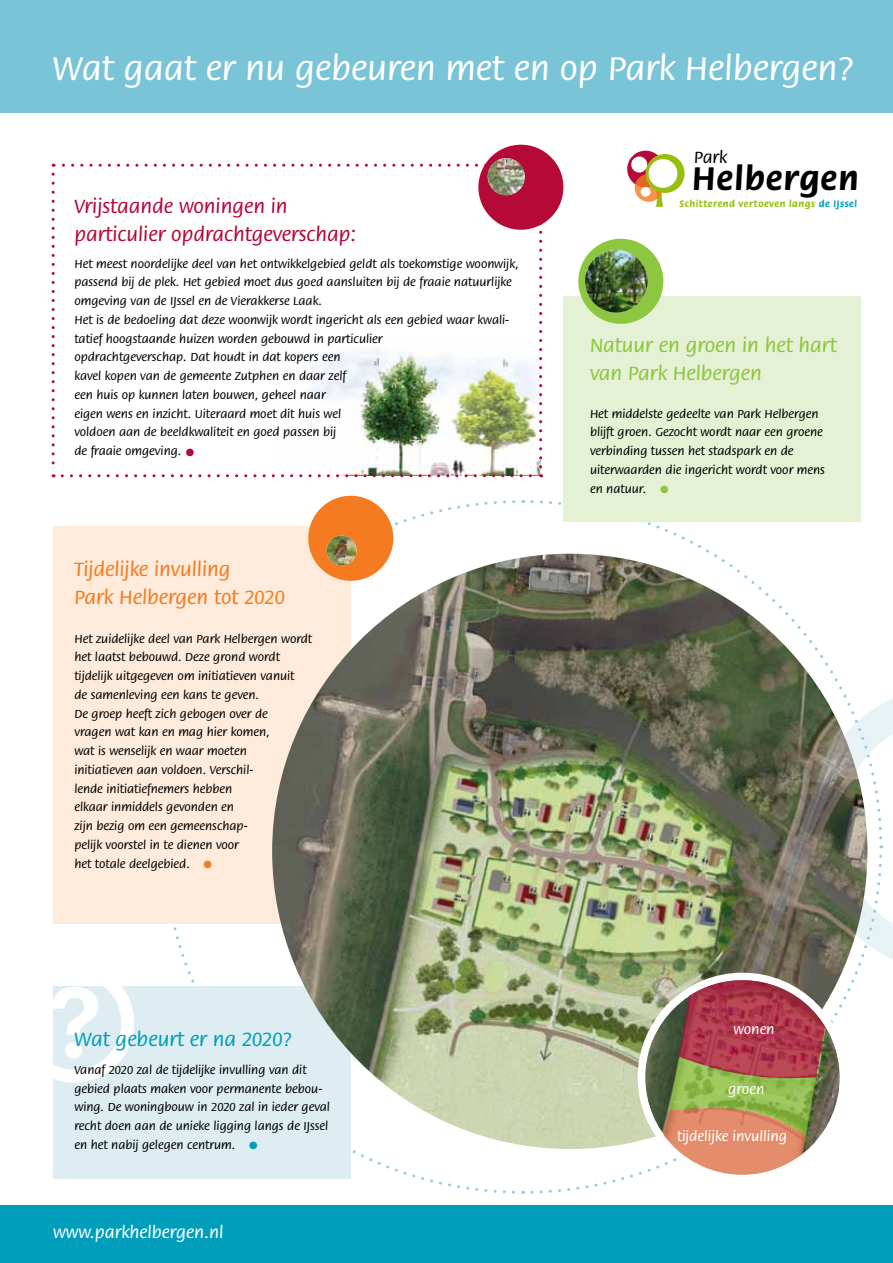
<style>
.page{position:relative;width:893px;height:1263px;background:#fff}
.page>*{position:absolute;margin:0;border:0;box-sizing:border-box;transform-origin:0 0}
.t1{font:500 36px "Flora";color:#fff}
.t2{font:700 34.95px "Flora";letter-spacing:.04em;color:#000}
.t3{font:500 21px/28px "Flora";color:#b50938}
.t4{font:500 21px/28px "Flora";color:#f47b20}
.t5{font:500 21px/28px "Flora";color:#8dc63f}
.t6{font:500 21px "Flora";color:#009ebb}
.t7{font:500 18px "Flora";color:#fff}
.t8{font:500 17.7px "Flora";color:#000}
.t9{font:500 15px "Flora";color:#fff}
.t10{font:500 12.75px/18.8px "Flora";color:#000}
.t11{font:700 9.9px "Flora";letter-spacing:.05em;color:#97bf0d}
.s1{font-size:21px;color:#b50938}
.s2{font-size:21px;color:#f47b20}
.s3{font-size:21px;color:#009ebb}
.s4{color:#009fc2}
.s5{font-size:21px;color:#8dc63f}
</style>
<div class="page">
<div style="left:0;top:0;width:893px;height:112px;background:#79c4d7"></div>
<svg style="left:524px;top:500px;width:314px;height:185px"></svg>
<svg style="left:816px;top:685px;width:77px;height:288px"></svg>
<div style="left:53px;top:526px;width:298px;height:398px;background:#ffebdb"></div>
<div style="left:53px;top:986px;width:298px;height:193px;background:#ddedf2"></div>
<div style="left:0;top:1205px;width:893px;height:58px;background:#009ebb"></div>
<div style="left:563px;top:297px;width:298px;height:225px;background:#e5f1d4"></div>
<img style="left:309px;top:351px;width:232px;height:123px">
<svg style="left:52px;top:174px;width:3px;height:303px"></svg>
<svg style="left:62px;top:474px;width:480px;height:3px"></svg>
<svg style="left:539px;top:224px;width:3px;height:243px"></svg>
<svg style="left:53px;top:164px;width:432px;height:3px"></svg>
<img style="left:272px;top:554px;width:595px;height:595px;border-radius:298px">
<img style="left:645px;top:980px;width:195px;height:195px;border-radius:97px">
<div style="left:638px;top:973px;width:209px;height:209px;border:8px solid #fff;border-radius:50%"></div>
<svg style="left:53px;top:986px;width:81px;height:97px"></svg>
<div style="left:478px;top:145px;width:85px;height:85px;background:#b50938;border-radius:50%"></div>
<img style="left:488px;top:158px;width:37px;height:37px;border-radius:19px">
<div style="left:578px;top:239px;width:85px;height:85px;background:#8dc63f;border-radius:50%"></div>
<img style="left:585px;top:250px;width:63px;height:63px;border-radius:31px">
<div style="left:308px;top:496px;width:85px;height:85px;background:#f47b20;border-radius:50%"></div>
<img style="left:327px;top:536px;width:29px;height:29px;border-radius:15px">
<svg style="left:655px;top:194px;width:8px;height:13px"></svg>
<svg style="left:627px;top:151px;width:37px;height:36px"></svg>
<svg style="left:635px;top:174px;width:28px;height:28px"></svg>
<svg style="left:646px;top:154px;width:39px;height:39px"></svg>
<div style="left:649px;top:159px;width:28px;height:29px;background:#fff;border-radius:50%"></div>
<div style="left:631px;top:156px;width:16px;height:16px;background:#fff;border-radius:50%"></div>
<div style="left:641px;top:187px;width:9px;height:10px;background:#fff;border-radius:50%"></div>
<svg style="left:663px;top:980px;width:162px;height:195px;background:#b27d65"></svg>
<h1 class="t1" style="left:53px;top:50px;width:802px">Wat gaat er nu gebeuren met en op Park Helbergen?</h1>
<h3 class="t3" style="left:74px;top:193px;width:284px">Vrijstaande woningen in particulier opdrachtgeverschap:</h3>
<p class="t10" style="left:74px;top:254px;width:446px">Het meest noordelijke deel van het ontwikkelgebied geldt als toekomstige woonwijk, passend bij de plek. Het gebied moet dus goed aansluiten bij de fraaie natuurlijke omgeving van de IJssel en de Vierakkerse Laak.<br>Het is de bedoeling dat deze woonwijk wordt ingericht als een gebied waar kwali&shy;tatief hoogstaande huizen worden gebouwd in particulier<br>opdrachtgeverschap. Dat houdt in dat kopers een<br>kavel kopen van de gemeente Zutphen en daar zelf<br>een huis op kunnen laten bouwen, geheel naar<br>eigen wens en inzicht. Uiteraard moet dit huis wel<br>voldoen aan de beeldkwaliteit en goed passen bij<br>de fraaie omgeving. <span class="s1">•</span></p>
<h3 class="t4" style="left:74px;top:556px;width:212px">Tijdelijke invulling<br>Park Helbergen tot 2020</h3>
<p class="t10" style="left:74px;top:629px;width:239px">Het zuidelijke deel van Park Helbergen wordt het laatst bebouwd. Deze grond wordt tijdelijk uitgegeven om initiatieven vanuit<br>de samenleving een kans te geven.<br>De groep heeft zich gebogen over de<br>vragen wat kan en mag hier komen,<br>wat is wenselijk en waar moeten<br>initiatieven aan voldoen. Verschil-<br>lende initiatiefnemers hebben<br>elkaar inmiddels gevonden en<br>zijn bezig om een gemeenschap-<br>pelijk voorstel in te dienen voor<br>het totale deelgebied. <span class="s2">•</span></p>
<h3 class="t6" style="left:74px;top:1028px;width:219px">Wat gebeurt er na 2020?</h3>
<p class="t10" style="left:74px;top:1061px;width:257px">Vanaf 2020 zal de tijdelijke invulling van dit gebied plaats maken voor permanente bebou&shy;wing. De woningbouw in 2020 zal in ieder geval recht doen aan de unieke ligging langs de IJssel en het nabij gelegen centrum. <span class="s3">•</span></p>
<h3 class="t7" style="left:53px;top:1223px;width:172px">www.parkhelbergen.nl</h3>
<h3 class="t8" style="left:694px;top:148px;width:34px">Park</h3>
<h2 class="t2" style="left:692px;top:160px;width:168px">Helbergen</h2>
<p class="t11" style="left:679px;top:199px;width:179px">Schitterend vertoeven langs <span class="s4">de IJssel</span></p>
<h3 class="t5" style="left:590px;top:332px;width:248px">Natuur en groen in het hart van Park Helbergen</h3>
<p class="t10" style="left:590px;top:404px;width:236px">Het middelste gedeelte van Park Helbergen blijft groen. Gezocht wordt naar een groene verbinding tussen het stadspark en de uiterwaarden die ingericht wordt voor mens en natuur. <span class="s5">•</span></p>
<p class="t9" style="left:733px;top:1021px;width:43px">wonen</p>
<p class="t9" style="left:728px;top:1081px;width:38px">groen</p>
<p class="t9" style="left:677px;top:1129px;width:112px">tijdelijke invulling</p>
</div>
